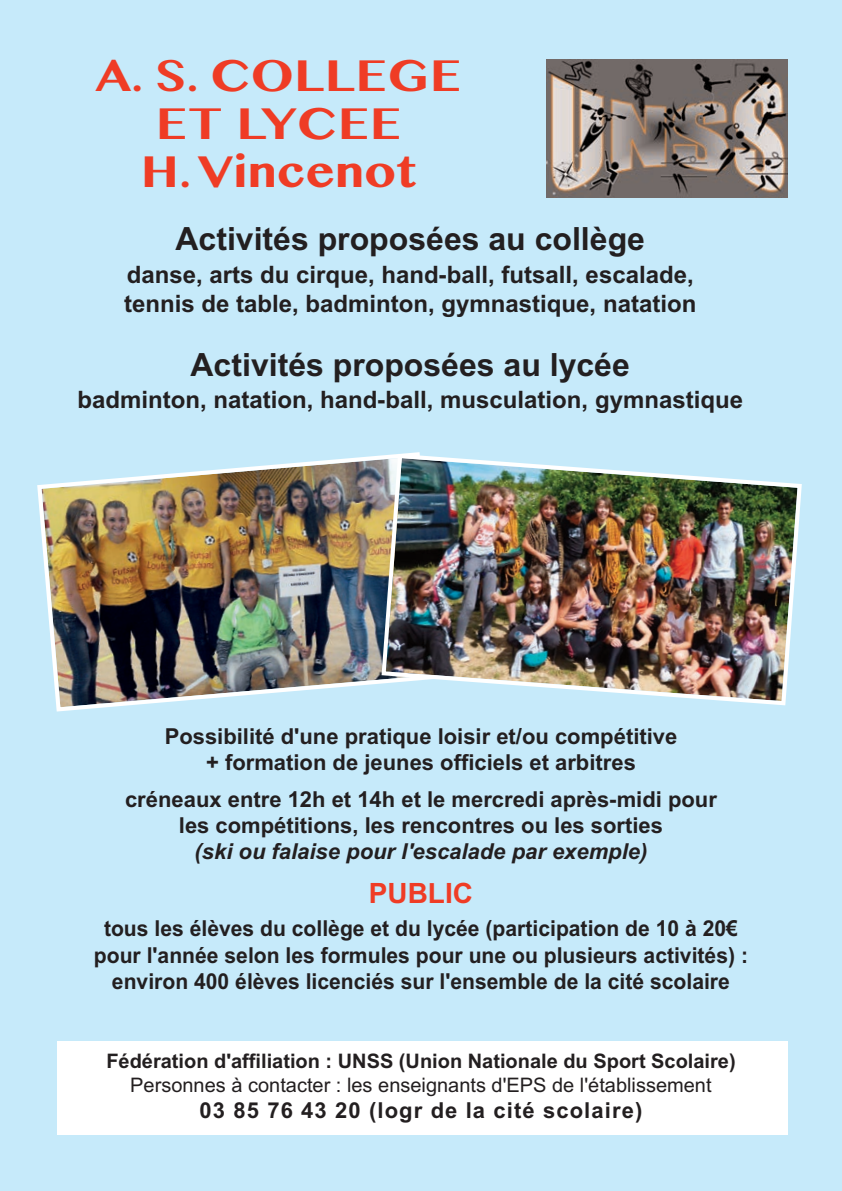
<style>
.page{position:relative;width:842px;height:1191px;background:#c6eafa}
.page>*{position:absolute;margin:0;border:0;box-sizing:border-box;transform-origin:0 0}
.t1{font:700 44px/48px "Bangla MN";color:#ef3c25;text-align:center;scale:1.1 1}
.t2{font:700 32px "Arial";color:#231f20}
.t3{font:700 28px "Arial";color:#ef3c25}
.t4{font:700 24px/28.8px "Arial";color:#231f20}
.t5{font:700 22px/26.4px "Arial";color:#231f20;text-align:center}
.t6{font:700 22px/26.4px "Arial";color:#231f20;text-align:center;scale:.96 1}
.t7{font:italic 700 22px "Arial";color:#231f20}
.t8{font:700 22px "Arial";letter-spacing:.05em;color:#231f20}
.t9{font:700 20px "Arial";color:#231f20}
.t10{font:20px "Arial";color:#231f20}
</style>
<div class="page">
<img style="left:37px;top:455px;width:342px;height:257px">
<img style="left:546px;top:60px;width:241px;height:138px">
<img style="left:379px;top:452px;width:423px;height:254px">
<div style="left:57px;top:1041px;width:730px;height:94px;background:#fff"></div>
<h1 class="t1" style="left:95px;top:51px;width:335px">A. S. COLLEGE<br>ET LYCEE<br>H. Vincenot</h1>
<h2 class="t2" style="left:175px;top:220px;width:471px">Activités proposées au collège</h2>
<p class="t4" style="left:124px;top:260px;width:574px">danse, arts du cirque, hand-ball, futsall, escalade, tennis de table, badminton, gymnastique, natation</p>
<h2 class="t2" style="left:191px;top:346px;width:441px">Activités proposées au lycée</h2>
<p class="t4" style="left:78px;top:385px;width:667px">badminton, natation, hand-ball, musculation, gymnastique</p>
<p class="t5" style="left:165px;top:723px;width:514px">Possibilité d'une pratique loisir et/ou compétitive + formation de jeunes officiels et arbitres</p>
<p class="t5" style="left:125px;top:786px;width:593px">créneaux entre 12h et 14h et le mercredi après-midi pour les compétitions, les rencontres ou les sorties</p>
<p class="t7" style="left:195px;top:839px;width:454px">(ski ou falaise pour l'escalade par exemple)</p>
<p class="t3" style="left:369px;top:876px;width:106px">PUBLIC</p>
<p class="t6" style="left:94px;top:915px;width:683px">tous les élèves du collège et du lycée (participation de 10 à 20€ pour l'année selon les formules pour une ou plusieurs activités) : environ 400 élèves licenciés sur l'ensemble de la cité scolaire</p>
<p class="t9" style="left:106px;top:1049px;width:631px">Fédération d'affiliation : UNSS (Union Nationale du Sport Scolaire)</p>
<p class="t10" style="left:130px;top:1073px;width:583px">Personnes à contacter : les enseignants d'EPS de l'établissement</p>
<p class="t8" style="left:200px;top:1097px;width:444px">03 85 76 43 20 (logr de la cité scolaire)</p>
</div>
